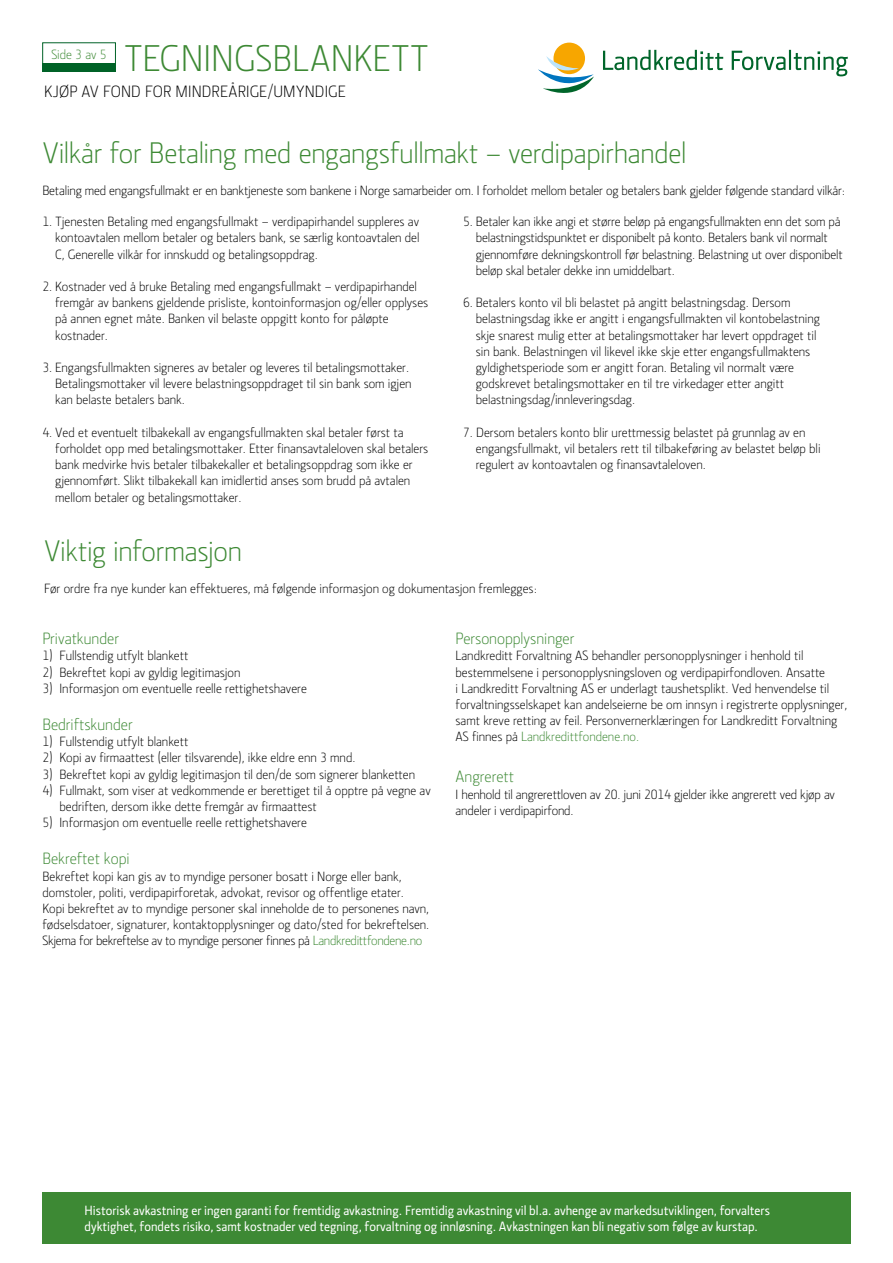
<style>
.page{position:relative;width:893px;height:1263px;background:#fff}
.page>*{position:absolute;margin:0;border:0;box-sizing:border-box;transform-origin:0 0}
.t1{font:300 37.5px "Section LK";letter-spacing:.005em;color:#3d8934}
.t2{font:300 30px "Section LK";letter-spacing:-.01em;color:#3d8934}
.t3{font:300 16.5px "Section LK";color:#3d8934}
.t4{font:300 16.5px "Section LK";letter-spacing:.01em;color:#000}
.t5{font:300 13.5px/16.2px "Section LK";color:#000}
.t6{font:500 13.5px/16.2px "Section LK";color:#fff}
.t7{font:300 13.5px "Section LK";color:#3d8934}
.s1{color:#3d8934}
</style>
<div class="page">
<div style="left:553px;top:43px;width:32px;height:31px;background:#f7a600;border-radius:50%"></div>
<svg style="left:538px;top:56px;width:56px;height:37px"></svg>
<svg style="left:603px;top:50px;width:120px;height:20px"></svg>
<svg style="left:732px;top:51px;width:53px;height:19px"></svg>
<hr style="left:789px;top:50px;width:2px;height:20px;background:#00652a">
<svg style="left:794px;top:51px;width:54px;height:25px"></svg>
<div style="left:43px;top:1192px;width:808px;height:51px;background:#3d8934"></div>
<div style="left:43px;top:63px;width:73px;height:9px;background:#006227"></div>
<h1 class="t1" style="left:125px;top:37px;width:305px">TEGNINGSBLANKETT</h1>
<p class="t4" style="left:44px;top:82px;width:303px">KJØP AV FOND FOR MINDREÅRIGE/UMYNDIGE</p>
<p class="t7" style="left:51px;top:47px;width:57px">Side 3 av 5</p>
<h2 class="t2" style="left:42px;top:136px;width:646px">Vilkår for Betaling med engangsfullmakt – verdipapirhandel</h2>
<p class="t5" style="left:42px;top:182px;width:804px">Betaling med engangsfullmakt er en banktjeneste som bankene i Norge samarbeider om. I forholdet mellom betaler og betalers bank gjelder følgende standard vilkår:</p>
<p class="t5" style="left:55px;top:214px;width:366px;text-align:justify;text-indent:-13px">1. Tjenesten Betaling med engangsfullmakt – verdipapirhandel suppleres av kontoavtalen mellom betaler og betalers bank, se særlig kontoavtalen del C, Generelle vilkår for innskudd og betalingsoppdrag.</p>
<p class="t5" style="left:55px;top:278px;width:375px;text-indent:-13px">2. Kostnader ved å bruke Betaling med engangsfullmakt – verdipapirhandel fremgår av bankens gjeldende prisliste, kontoinformasjon og/eller opplyses på annen egnet måte. Banken vil belaste oppgitt konto for påløpte kostnader.</p>
<p class="t5" style="left:55px;top:359px;width:358px;text-indent:-13px">3. Engangsfullmakten signeres av betaler og leveres til betalingsmottaker.<br>Betalingsmottaker vil levere belastningsoppdraget til sin bank som igjen kan belaste betalers bank.</p>
<p class="t5" style="left:55px;top:424px;width:375px;text-indent:-13px">4. Ved et eventuelt tilbakekall av engangsfullmakten skal betaler først ta forholdet opp med betalingsmottaker. Etter finansavtaleloven skal betalers bank medvirke hvis betaler tilbakekaller et betalingsoppdrag som ikke er gjennomført. Slikt tilbakekall kan imidlertid anses som brudd på avtalen mellom betaler og betalingsmottaker.</p>
<p class="t5" style="left:476px;top:214px;width:368px;text-indent:-13px">5. Betaler kan ikke angi et større beløp på engangsfullmakten enn det som på belastningstidspunktet er disponibelt på konto. Betalers bank vil normalt gjennomføre dekningskontroll før belastning. Belastning ut over disponibelt beløp skal betaler dekke inn umiddelbart.</p>
<p class="t5" style="left:476px;top:295px;width:346px;text-indent:-13px">6. Betalers konto vil bli belastet på angitt belastningsdag. Dersom belastningsdag ikke er angitt i engangsfullmakten vil kontobelastning skje snarest mulig etter at betalingsmottaker har levert oppdraget til sin bank. Belastningen vil likevel ikke skje etter engangsfullmaktens gyldighetsperiode som er angitt foran. Betaling vil normalt være godskrevet betalingsmottaker en til tre virkedager etter angitt belastningsdag/innleveringsdag.</p>
<p class="t5" style="left:476px;top:424px;width:346px;text-indent:-13px">7. Dersom betalers konto blir urettmessig belastet på grunnlag av en engangsfullmakt, vil betalers rett til tilbakeføring av belastet beløp bli regulert av kontoavtalen og finansavtaleloven.</p>
<h2 class="t2" style="left:44px;top:534px;width:200px">Viktig informasjon</h2>
<p class="t5" style="left:44px;top:581px;width:495px">Før ordre fra nye kunder kan effektueres, må følgende informasjon og dokumentasjon fremlegges:</p>
<p class="t3" style="left:43px;top:629px;width:78px">Privatkunder</p>
<p class="t5" style="left:43px;top:648px;width:147px">1) Fullstendig utfylt blankett</p>
<p class="t5" style="left:43px;top:664px;width:199px">2) Bekreftet kopi av gyldig legitimasjon</p>
<p class="t5" style="left:43px;top:680px;width:266px">3) Informasjon om eventuelle reelle rettighetshavere</p>
<p class="t3" style="left:43px;top:715px;width:92px">Bedriftskunder</p>
<p class="t5" style="left:43px;top:733px;width:147px">1) Fullstendig utfylt blankett</p>
<p class="t5" style="left:43px;top:750px;width:314px">2) Kopi av firmaattest (eller tilsvarende), ikke eldre enn 3 mnd.</p>
<p class="t5" style="left:43px;top:766px;width:374px">3) Bekreftet kopi av gyldig legitimasjon til den/de som signerer blanketten</p>
<p class="t5" style="left:60px;top:782px;width:373px;text-indent:-17px">4) Fullmakt, som viser at vedkommende er berettiget til å opptre på vegne av bedriften, dersom ikke dette fremgår av firmaattest</p>
<p class="t5" style="left:43px;top:814px;width:266px">5) Informasjon om eventuelle reelle rettighetshavere</p>
<p class="t3" style="left:43px;top:849px;width:89px">Bekreftet kopi</p>
<p class="t5" style="left:43px;top:868px;width:388px">Bekreftet kopi kan gis av to myndige personer bosatt i Norge eller bank, domstoler, politi, verdipapirforetak, advokat, revisor og offentlige etater.<br>Kopi bekreftet av to myndige personer skal inneholde de to personenes navn, fødselsdatoer, signaturer, kontaktopplysninger og dato/sted for bekreftelsen.<br>Skjema for bekreftelse av to myndige personer finnes på <span class="s1">Landkredittfondene.no</span></p>
<p class="t3" style="left:456px;top:629px;width:120px">Personopplysninger</p>
<p class="t5" style="left:456px;top:648px;width:393px">Landkreditt Forvaltning AS behandler personopplysninger i henhold til bestemmelsene i personopplysningsloven og verdipapirfondloven. Ansatte<br>i Landkreditt Forvaltning AS er underlagt taushetsplikt. Ved henvendelse til forvaltningsselskapet kan andelseierne be om innsyn i registrerte opplysninger, samt kreve retting av feil. Personvernerklæringen for Landkreditt Forvaltning AS finnes på <span class="s1">Landkredittfondene.no.</span></p>
<p class="t3" style="left:456px;top:767px;width:60px">Angrerett</p>
<p class="t5" style="left:456px;top:786px;width:381px">I henhold til angrerettloven av 20. juni 2014 gjelder ikke angrerett ved kjøp av andeler i verdipapirfond.</p>
<p class="t6" style="left:85px;top:1202px;width:687px">Historisk avkastning er ingen garanti for fremtidig avkastning. Fremtidig avkastning vil bl.a. avhenge av markedsutviklingen, forvalters dyktighet, fondets risiko, samt kostnader ved tegning, forvaltning og innløsning. Avkastningen kan bli negativ som følge av kurstap.</p>
</div>
